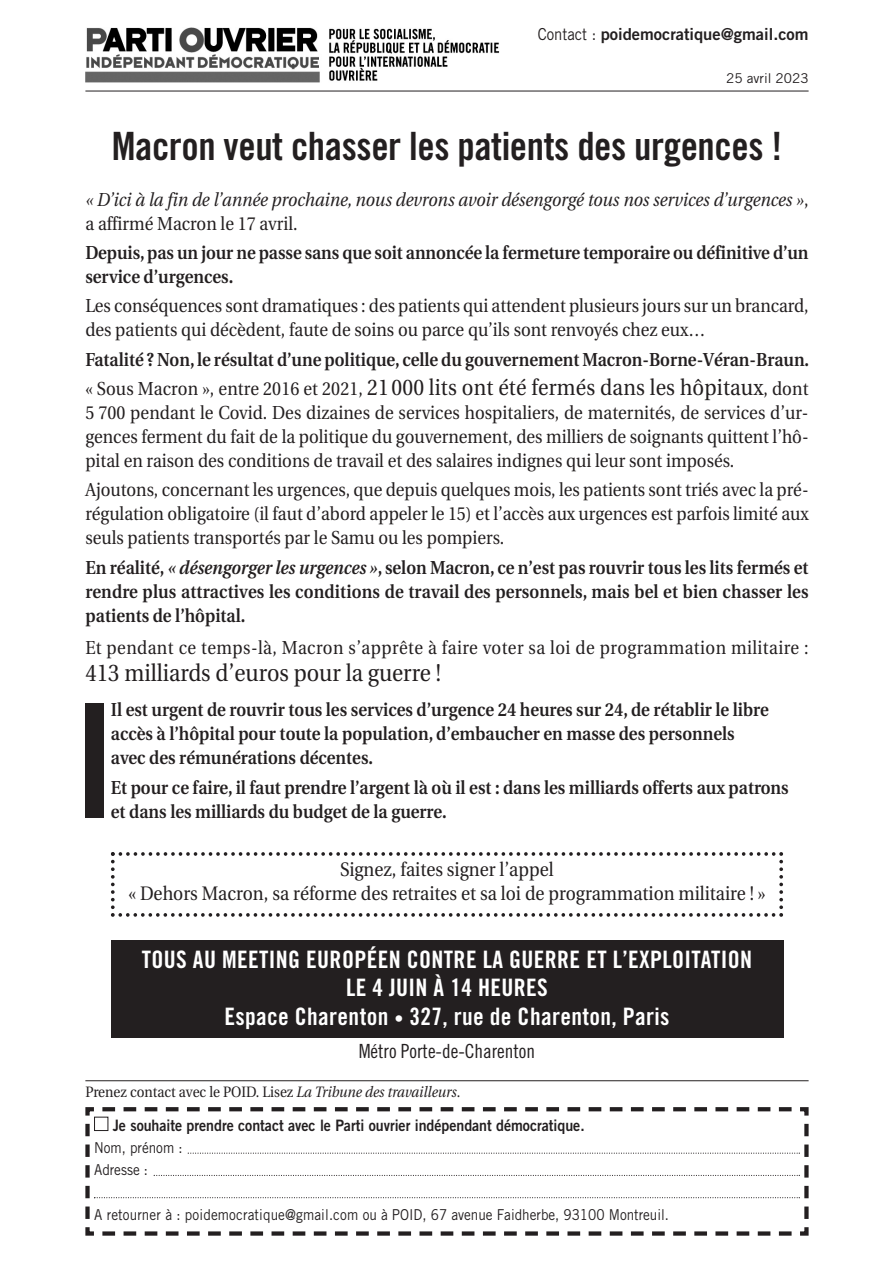
<style>
.page{position:relative;width:894px;height:1263px;background:#fff}
.page>*{position:absolute;margin:0;border:0;box-sizing:border-box;transform-origin:0 0}
.t1{font:39px "Trade Gothic Bold Cond Twenty";letter-spacing:-.01em;color:#231f20}
.t2{font:24px/28.5px "Trade Gothic Bold Cond Twenty";letter-spacing:.015em;color:#fff;text-align:center}
.t3{font:24px "Utopia";color:#231f20;scale:.9 1}
.t4{font:22.5px "Utopia";letter-spacing:.01em;color:#231f20;scale:.9 1}
.t5{font:19.5px/24px "Utopia";color:#231f20;text-align:center;scale:.9 1}
.t6{font:19.5px "Trade Gothic Cond Eighteen";color:#231f20}
.t7{font:600 18.75px/24px "Utopia";color:#231f20;scale:.9 1}
.t8{font:18.75px/24px "Utopia";color:#231f20;text-align:justify;scale:.9 1}
.t9{font:italic 18.75px/24px "Utopia";color:#231f20;scale:.9 1}
.t10{font:18.75px "Utopia";letter-spacing:.025em;color:#231f20;scale:.9 1}
.t11{font:16.5px "Trade Gothic Bold Two";color:#231f20}
.t12{font:15.75px "Trade Gothic Bold Two";color:#231f20;scale:.9 1}
.t13{font:15px/22.2px "Trade Gothic";color:#231f20;scale:.9 1}
.t14{font:15px "Utopia";color:#231f20;scale:.9 1}
.t15{font:13.5px "Trade Gothic";color:#231f20}
.s1{font-family:"Trade Gothic"}
.s2{font-style:normal}
.s3{font-size:18.75px}
.s4{font-style:italic}
.s5{font-size:18px}
</style>
<div class="page">
<img style="left:86px;top:27px;width:414px;height:56px">
<hr style="left:85px;top:91px;width:723px;height:1px;background:#231f20">
<svg style="left:111px;top:852px;width:672px;height:64px"></svg>
<div style="left:111px;top:940px;width:672px;height:98px;background:#231f20"></div>
<svg style="left:85px;top:1107px;width:724px;height:129px"></svg>
<hr style="left:85px;top:1080px;width:723px;height:1px;background:#231f20">
<div style="left:85px;top:703px;width:19px;height:115px;background:#231f20"></div>
<p class="t11" style="left:537px;top:24px;width:272px"><span class="s1">Contact :</span> poidemocratique@gmail.com</p>
<p class="t15" style="left:726px;top:70px;width:84px">25 avril 2023</p>
<h1 class="t1" style="left:112px;top:123px;width:672px">Macron veut chasser les patients des urgences !</h1>
<p class="t9" style="left:85px;top:188px;width:805px">« D’ici à la fin de l’année prochaine, nous devrons avoir désengorgé tous nos services d’urgences »<span class="s2">, a affirmé Macron le 17 avril.</span></p>
<p class="t7" style="left:85px;top:241px;width:805px">Depuis,pas un jour ne passe sans que soit annoncée la fermeture temporaire ou définitive d’un service d’urgences.</p>
<p class="t8" style="left:85px;top:294px;width:805px">Les conséquences sont dramatiques : des patients qui attendent plusieurs jours sur un brancard, des patients qui décèdent, faute de soins ou parce qu’ils sont renvoyés chez eux…</p>
<p class="t7" style="left:85px;top:347px;width:805px">Fatalité ? Non,le résultat d’une politique, celle du gouvernement Macron-Borne-Véran-Braun.</p>
<p class="t4" style="left:85px;top:375px;width:805px"><span class="s3">« Sous Macron », entre 2016 et 2021,</span> 21000 lits ont été fermés dans les hôpitaux<span class="s3">, dont</span></p>
<p class="t8" style="left:85px;top:401px;width:805px">5 700 pendant le Covid. Des dizaines de services hospitaliers, de maternités, de services d’ur&shy;gences ferment du fait de la politique du gouvernement, des milliers de soignants quittent l’hô&shy;pital en raison des conditions de travail et des salaires indignes qui leur sont imposés.</p>
<p class="t8" style="left:85px;top:478px;width:805px">Ajoutons, concernant les urgences, que depuis quelques mois, les patients sont triés avec la pré&shy;régulation obligatoire (il faut d’abord appeler le 15) et l’accès aux urgences est parfois limité aux seuls patients transportés par le Samu ou les pompiers.</p>
<p class="t7" style="left:85px;top:555px;width:805px;text-align:justify">En réalité, <span class="s4">« désengorger les urgences »</span>, selon Macron, ce n’est pas rouvrir tous les lits fermés et rendre plus attractives les conditions de travail des personnels, mais bel et bien chasser les patients de l’hôpital.</p>
<p class="t10" style="left:85px;top:637px;width:805px">Et pendant ce temps-là, Macron s’apprête à faire voter sa loi de programmation militaire :</p>
<p class="t3" style="left:85px;top:659px;width:396px">413 milliards d’euros pour la guerre !</p>
<p class="t7" style="left:111px;top:697px;width:732px">Il est urgent de rouvrir tous les services d’urgence 24 heures sur 24, de rétablir le libre accès à l’hôpital pour toute la population, d’embaucher en masse des personnels avec des rémunérations décentes.</p>
<p class="t7" style="left:111px;top:776px;width:754px">Et pour ce faire, il faut prendre l’argent là où il est : dans les milliards offerts aux patrons et dans les milliards du budget de la guerre.</p>
<p class="t5" style="left:128px;top:858px;width:709px">Signez, faites signer l’appel<br>« Dehors Macron, sa réforme des retraites et sa loi de programmation militaire ! »</p>
<p class="t2" style="left:142px;top:944px;width:611px">TOUS AU MEETING EUROPÉEN CONTRE LA GUERRE ET L’EXPLOITATION<br>LE 4 JUIN À 14 HEURES<br>Espace Charenton <span class="s5">•</span> 327, rue de Charenton, Paris</p>
<p class="t6" style="left:359px;top:1039px;width:178px">Métro Porte-de-Charenton</p>
<p class="t14" style="left:85px;top:1083px;width:418px">Prenez contact avec le POID. Lisez <span class="s4">La Tribune des travailleurs</span>.</p>
<p class="t12" style="left:113px;top:1115px;width:526px">Je souhaite prendre contact avec le Parti ouvrier indépendant démocratique.</p>
<p class="t13" style="left:94px;top:1136px;width:100px">Nom, prénom :<br>Adresse :</p>
<p class="t13" style="left:94px;top:1203px;width:640px">A retourner à : poidemocratique@gmail.com ou à POID, 67 avenue Faidherbe, 93100 Montreuil.</p>
</div>
